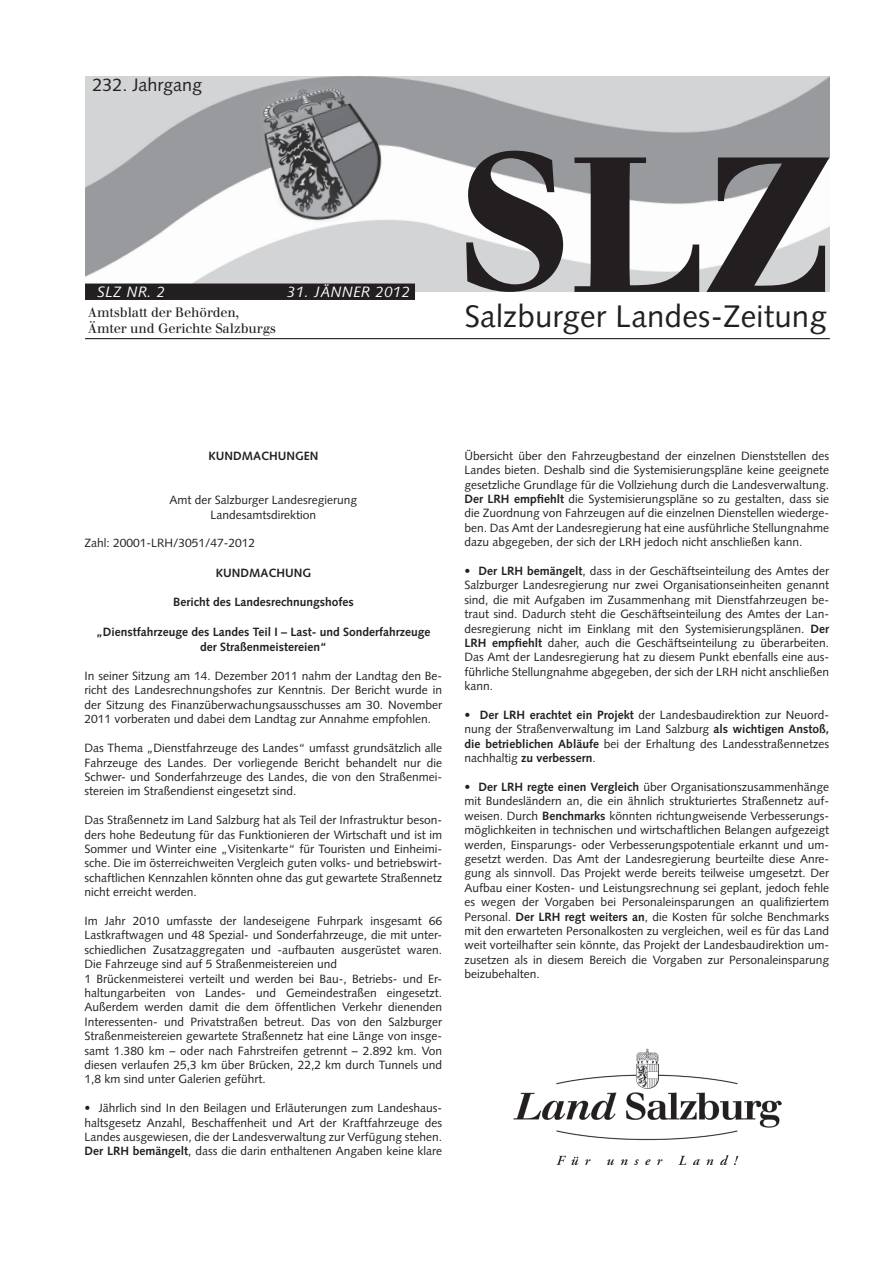
<style>
.page{position:relative;width:893px;height:1263px;background:#fff}
.page>*{position:absolute;margin:0;border:0;box-sizing:border-box;transform-origin:0 0}
.t1{font:700 190.35px "Walbaum";color:#231f20}
.t2{font:700 189.6px "Walbaum";color:#231f20}
.t3{font:31.2px "Syntax";letter-spacing:.01em;color:#231f20}
.t4{font:18px "Syntax";color:#231f20}
.t5{font:italic 15px "Syntax";letter-spacing:.03em;color:#fff}
.t6{font:13.5px/16.2px "Walbaum";letter-spacing:-.005em;color:#231f20}
.t7{font:12px/14.4px "Syntax";color:#231f20;text-align:justify}
.t8{font:700 12px/15px "Syntax";color:#231f20;text-align:center}
.s1{font-weight:700}
</style>
<div class="page">
<img style="left:85px;top:77px;width:745px;height:215px">
<img style="left:513px;top:1049px;width:269px;height:116px">
<div style="left:85px;top:284px;width:330px;height:16px;background:#231f20"></div>
<hr style="left:85px;top:338px;width:745px;height:1px;background:#231f20">
<h3 class="t4" style="left:92px;top:74px;width:111px">232. Jahrgang</h3>
<p class="t5" style="left:97px;top:283px;width:69px">SLZ NR. 2</p>
<p class="t5" style="left:287px;top:283px;width:125px">31. JÄNNER 2012</p>
<p class="t6" style="left:88px;top:304px;width:190px">Amtsblatt der Behörden,<br>Ämter und Gerichte Salzburgs</p>
<h2 class="t2" style="left:456px;top:112px;width:114px">S</h2>
<h3 class="t3" style="left:464px;top:298px;width:364px">Salzburger Landes-Zeitung</h3>
<h1 class="t1" style="left:570px;top:115px;width:264px">LZ</h1>
<p class="t8" style="left:208px;top:448px;width:111px">KUNDMACHUNGEN</p>
<p class="t7" style="left:170px;top:492px;width:189px;line-height:15px;text-align:center">Amt der Salzburger Landesregierung<br>Landesamtsdirektion</p>
<p class="t7" style="left:84px;top:536px;width:172px">Zahl: 20001-LRH/3051/47-2012</p>
<p class="t8" style="left:216px;top:565px;width:97px">KUNDMACHUNG</p>
<p class="t8" style="left:173px;top:595px;width:182px">Bericht des Landesrechnungshofes</p>
<p class="t8" style="left:96px;top:625px;width:336px">„Dienstfahrzeuge des Landes Teil I – Last- und Sonderfahrzeuge der Straßenmeistereien“</p>
<p class="t7" style="left:84px;top:669px;width:359px">In seiner Sitzung am 14. Dezember 2011 nahm der Landtag den Be&shy;richt des Landesrechnungshofes zur Kenntnis. Der Bericht wurde in der Sitzung des Finanzüberwachungsausschusses am 30. November 2011 vorberaten und dabei dem Landtag zur Annahme empfohlen.</p>
<p class="t7" style="left:84px;top:741px;width:359px">Das Thema „Dienstfahrzeuge des Landes“ umfasst grundsätzlich alle Fahrzeuge des Landes. Der vorliegende Bericht behandelt nur die Schwer- und Sonderfahrzeuge des Landes, die von den Straßenmei&shy;stereien im Straßendienst eingesetzt sind.</p>
<p class="t7" style="left:84px;top:813px;width:359px">Das Straßennetz im Land Salzburg hat als Teil der Infrastruktur beson&shy;ders hohe Bedeutung für das Funktionieren der Wirtschaft und ist im Sommer und Winter eine „Visitenkarte“ für Touristen und Einheimi&shy;sche. Die im österreichweiten Vergleich guten volks- und betriebswirt&shy;schaftlichen Kennzahlen könnten ohne das gut gewartete Straßennetz nicht erreicht werden.</p>
<p class="t7" style="left:84px;top:913px;width:359px;text-align:left">Im Jahr 2010 umfasste der landeseigene Fuhrpark insgesamt 66<br>Lastkraftwagen und 48 Spezial- und Sonderfahrzeuge, die mit unter&shy;schiedlichen Zusatzaggregaten und -aufbauten ausgerüstet waren.<br>Die Fahrzeuge sind auf 5 Straßenmeistereien und<br>1 Brückenmeisterei verteilt und werden bei Bau-, Betriebs- und Er&shy;haltungarbeiten von Landes- und Gemeindestraßen eingesetzt.<br>Außerdem werden damit die dem öffentlichen Verkehr dienenden Interessenten- und Privatstraßen betreut. Das von den Salzburger Straßenmeistereien gewartete Straßennetz hat eine Länge von insge&shy;samt 1.380 km – oder nach Fahrstreifen getrennt – 2.892 km. Von diesen verlaufen 25,3 km über Brücken, 22,2 km durch Tunnels und 1,8 km sind unter Galerien geführt.</p>
<p class="t7" style="left:84px;top:1101px;width:359px">• Jährlich sind In den Beilagen und Erläuterungen zum Landeshaus&shy;haltsgesetz Anzahl, Beschaffenheit und Art der Kraftfahrzeuge des Landes ausgewiesen, die der Landesverwaltung zur Verfügung stehen.<br><span class="s1">Der LRH bemängelt</span>, dass die darin enthaltenen Angaben keine klare</p>
<p class="t7" style="left:464px;top:448px;width:366px">Übersicht über den Fahrzeugbestand der einzelnen Dienststellen des Landes bieten. Deshalb sind die Systemisierungspläne keine geeignete gesetzliche Grundlage für die Vollziehung durch die Landesverwaltung.<br><span class="s1">Der LRH empfiehlt</span> die Systemisierungspläne so zu gestalten, dass sie die Zuordnung von Fahrzeugen auf die einzelnen Dienstellen wiederge&shy;ben. Das Amt der Landesregierung hat eine ausführliche Stellungnahme dazu abgegeben, der sich der LRH jedoch nicht anschließen kann.</p>
<p class="t7" style="left:464px;top:564px;width:366px">• <span class="s1">Der LRH bemängelt</span>, dass in der Geschäftseinteilung des Amtes der Salzburger Landesregierung nur zwei Organisationseinheiten genannt sind, die mit Aufgaben im Zusammenhang mit Dienstfahrzeugen be&shy;traut sind. Dadurch steht die Geschäftseinteilung des Amtes der Lan&shy;desregierung nicht im Einklang mit den Systemisierungsplänen. <span class="s1">Der LRH empfiehlt</span> daher, auch die Geschäftseinteilung zu überarbeiten.<br>Das Amt der Landesregierung hat zu diesem Punkt ebenfalls eine aus&shy;führliche Stellungnahme abgegeben, der sich der LRH nicht anschließen kann.</p>
<p class="t7" style="left:464px;top:708px;width:366px">• <span class="s1">Der LRH erachtet ein Projekt</span> der Landesbaudirektion zur Neuord&shy;nung der Straßenverwaltung im Land Salzburg <span class="s1">als wichtigen Anstoß, die betrieblichen Abläufe</span> bei der Erhaltung des Landesstraßennetzes nachhaltig <span class="s1">zu verbessern</span>.</p>
<p class="t7" style="left:464px;top:780px;width:366px">• <span class="s1">Der LRH regte einen Vergleich</span> über Organisationszusammenhänge mit Bundesländern an, die ein ähnlich strukturiertes Straßennetz auf&shy;weisen. Durch <span class="s1">Benchmarks</span> könnten richtungweisende Verbesserungs&shy;möglichkeiten in technischen und wirtschaftlichen Belangen aufgezeigt werden, Einsparungs- oder Verbesserungspotentiale erkannt und um&shy;gesetzt werden. Das Amt der Landesregierung beurteilte diese Anre&shy;gung als sinnvoll. Das Projekt werde bereits teilweise umgesetzt. Der Aufbau einer Kosten- und Leistungsrechnung sei geplant, jedoch fehle es wegen der Vorgaben bei Personaleinsparungen an qualifiziertem Personal. <span class="s1">Der LRH regt weiters an</span>, die Kosten für solche Benchmarks mit den erwarteten Personalkosten zu vergleichen, weil es für das Land weit vorteilhafter sein könnte, das Projekt der Landesbaudirektion um&shy;zusetzen als in diesem Bereich die Vorgaben zur Personaleinsparung beizubehalten.</p>
</div>
